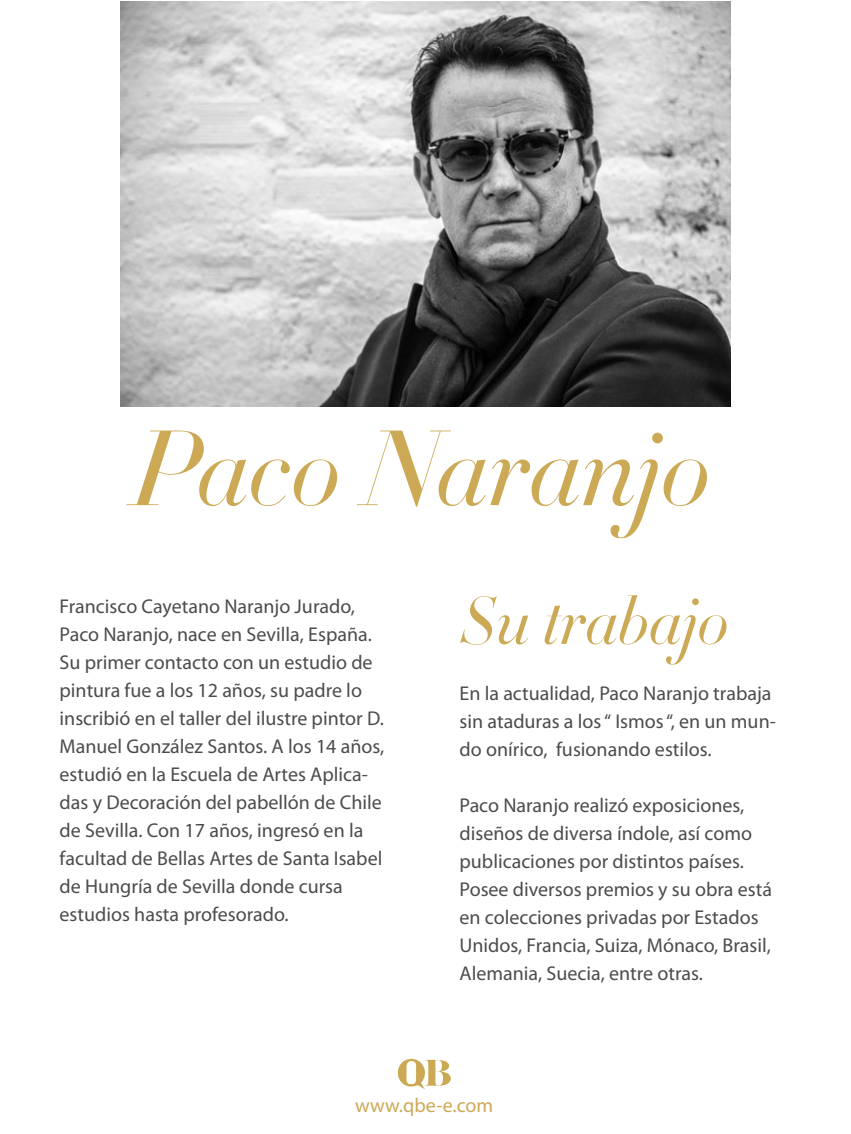
<style>
.page{position:relative;width:851px;height:1134px;background:#fff}
.page>*{position:absolute;margin:0;border:0;box-sizing:border-box;transform-origin:0 0}
.t1{font:italic 300 105.2px "HTF Didot L42";color:#cca955}
.t2{font:italic 300 66px "HTF Didot L42";color:#cca955}
.t3{font:20px/28px "Myriad Pro";color:#4b4c4d}
.t4{font:20px "Myriad Pro";color:#cca955}
</style>
<div class="page">
<img style="left:398px;top:1058px;width:53px;height:32px">
<img style="left:120px;top:2px;width:610px;height:404px">
<h1 class="t1" style="left:132px;top:391px;width:580px">Paco Naranjo</h1>
<p class="t3" style="left:60px;top:592px;width:326px">Francisco Cayetano Naranjo Jurado, Paco Naranjo, nace en Sevilla, España.<br>Su primer contacto con un estudio de pintura fue a los 12 años, su padre lo inscribió en el taller del ilustre pintor D.<br>Manuel González Santos. A los 14 años, estudió en la Escuela de Artes Aplica&shy;das y Decoración del pabellón de Chile de Sevilla. Con 17 años, ingresó en la facultad de Bellas Artes de Santa Isabel de Hungría de Sevilla donde cursa estudios hasta profesorado.</p>
<h2 class="t2" style="left:459px;top:573px;width:271px">Su trabajo</h2>
<p class="t3" style="left:459px;top:679px;width:318px">En la actualidad, Paco Naranjo trabaja sin ataduras a los “ Ismos “, en un mun&shy;do onírico, fusionando estilos.</p>
<p class="t3" style="left:459px;top:791px;width:314px">Paco Naranjo realizó exposiciones, diseños de diversa índole, así como publicaciones por distintos países.<br>Posee diversos premios y su obra está en colecciones privadas por Estados Unidos, Francia, Suiza, Mónaco, Brasil, Alemania, Suecia, entre otras.</p>
<p class="t4" style="left:355px;top:1092px;width:140px">www.qbe-e.com</p>
</div>
